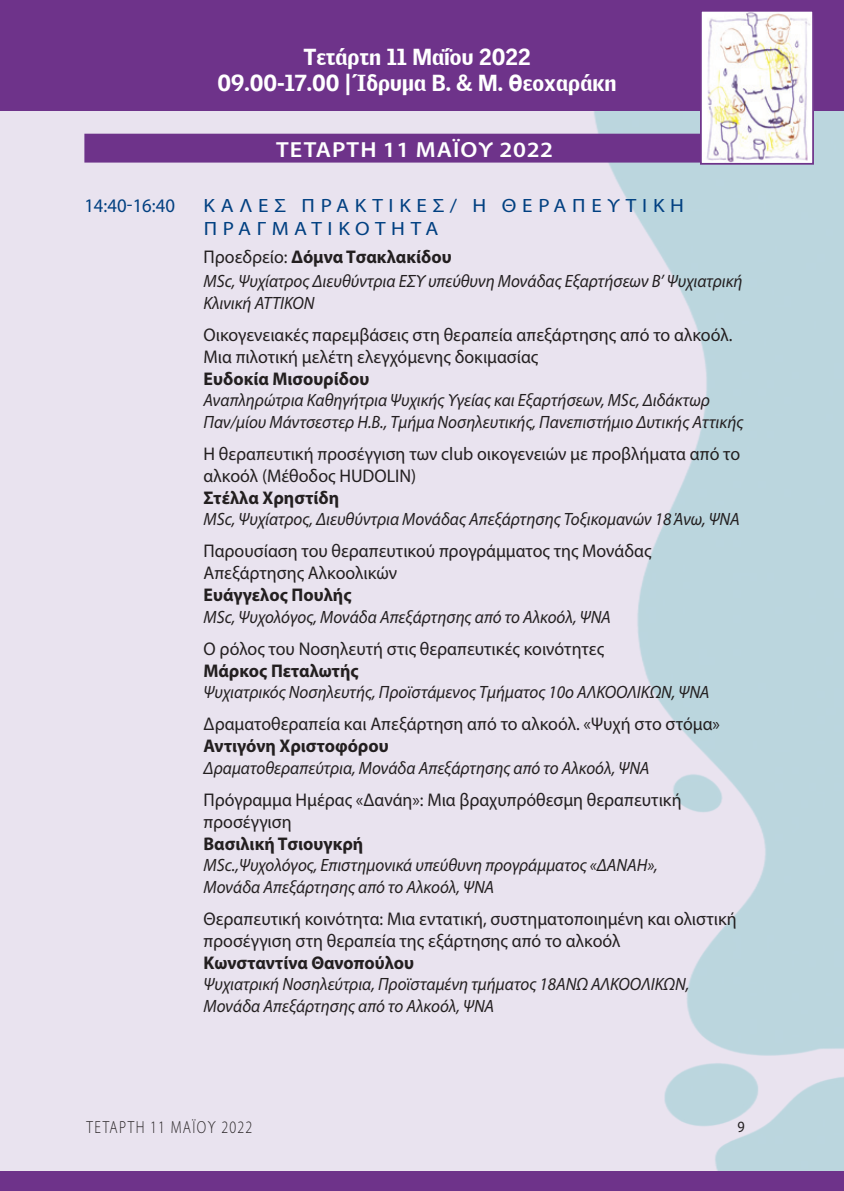
<style>
.page{position:relative;width:844px;height:1191px;background:#fff}
.page>*{position:absolute;margin:0;border:0;box-sizing:border-box;transform-origin:0 0}
.t1{font:700 22.05px/26.6px "PF Bell Gothic";color:#fff;text-align:center}
.t2{font:600 21.88px "Myriad Pro";letter-spacing:.04em;color:#fff;scale:1.1 1}
.t3{font:19.25px/23.1px "Myriad Pro";letter-spacing:.27em;color:#014081;scale:1.1 1}
.t4{font:19.25px "Myriad Pro";letter-spacing:.27em;color:#014081}
.t5{font:18.38px/22.1px "Myriad Pro";color:#231f20}
.t6{font:700 18.38px "Myriad Pro";color:#231f20}
.t7{font:italic 17.85px/21.3px "Myriad Pro";color:#231f20;scale:.95 1}
.t8{font:300 17.5px "Myriad Pro";letter-spacing:.105em;color:#231f20;scale:.8 1}
.t9{font:15.75px "Myriad Pro";color:#231f20;scale:.9 1}
.s1{font-weight:400}
</style>
<div class="page">
<div style="left:0;top:0;width:843px;height:1191px;background:#e9e3ef"></div>
<img style="left:466px;top:111px;width:377px;height:1060px">
<div style="left:0;top:0;width:843px;height:111px;background:#6e338a"></div>
<div style="left:0;top:1171px;width:843px;height:20px;background:#6e338a"></div>
<div style="left:84px;top:134px;width:660px;height:29px;background:#6e338a"></div>
<img style="left:702px;top:13px;width:108px;height:149px">
<div style="left:699px;top:10px;width:114px;height:155px;border:2px solid #6e338a"></div>
<p class="t1" style="left:217px;top:43px;width:400px">Τετάρτη 11 Μαΐου 2022<br>09.00-17.00 | Ίδρυμα Β. &amp; Μ. Θεοχαράκη</p>
<p class="t2" style="left:276px;top:136px;width:51px">tetαρτη</p>
<p class="t2" style="left:383px;top:136px;width:156px">11 ΜΑΪΟΥ 2022</p>
<p class="t4" style="left:84px;top:194px;width:92px">14:40-16:40</p>
<p class="t3" style="left:203px;top:194px;width:438px">ΚΑΛΕΣ ΠΡΑΚΤΙΚΕΣ/ Η ΘΕΡΑΠΕΥΤΙΚΗ<br>ΠΡΑΓΜΑΤΙΚΟΤΗΤΑ</p>
<p class="t6" style="left:203px;top:245px;width:249px"><span class="s1">Προεδρείο:</span> Δόμνα Τσακλακίδου</p>
<p class="t7" style="left:203px;top:270px;width:569px">MSc, Ψυχίατρος Διευθύντρια ΕΣΥ υπεύθυνη Μονάδας Εξαρτήσεων Β’ Ψυχιατρική<br>Κλινική ΑΤΤΙΚΟΝ</p>
<p class="t5" style="left:203px;top:323px;width:530px">Οικογενειακές παρεμβάσεις στη θεραπεία απεξάρτησης από το αλκοόλ.<br>Μια πιλοτική μελέτη ελεγχόμενης δοκιμασίας</p>
<p class="t6" style="left:203px;top:367px;width:167px">Ευδοκία Μισουρίδου</p>
<p class="t7" style="left:203px;top:389px;width:569px">Αναπληρώτρια Καθηγήτρια Ψυχικής Υγείας και Εξαρτήσεων, MSc, Διδάκτωρ<br>Παν/μίου Μάντσεστερ Η.Β., Τμήμα Νοσηλευτικής, Πανεπιστήμιο Δυτικής Αττικής</p>
<p class="t5" style="left:203px;top:442px;width:538px">Η θεραπευτική προσέγγιση των club οικογενειών με προβλήματα από το αλκοόλ (Μέθοδος HUDOLIN)</p>
<p class="t6" style="left:203px;top:486px;width:137px">Στέλλα Χρηστίδη</p>
<p class="t7" style="left:203px;top:508px;width:565px">MSc, Ψυχίατρος, Διευθύντρια Μονάδας Απεξάρτησης Τοξικομανών 18 Άνω, ΨΝΑ</p>
<p class="t5" style="left:203px;top:540px;width:449px">Παρουσίαση του θεραπευτικού προγράμματος της Μονάδας<br>Απεξάρτησης Αλκοολικών</p>
<p class="t6" style="left:203px;top:583px;width:149px">Ευάγγελος Πουλής</p>
<p class="t7" style="left:203px;top:606px;width:430px">MSc, Ψυχολόγος, Μονάδα Απεξάρτησης από το Αλκοόλ, ΨΝΑ</p>
<p class="t5" style="left:203px;top:637px;width:402px">Ο ρόλος του Νοσηλευτή στις θεραπευτικές κοινότητες</p>
<p class="t6" style="left:203px;top:658px;width:156px">Μάρκος Πεταλωτής</p>
<p class="t7" style="left:203px;top:681px;width:534px">Ψυχιατρικός Νοσηλευτής, Προϊστάμενος Τμήματος 10ο ΑΛΚΟΟΛΙΚΩΝ, ΨΝΑ</p>
<p class="t5" style="left:203px;top:713px;width:518px">Δραματοθεραπεία και Απεξάρτηση από το αλκοόλ. «Ψυχή στο στόμα»</p>
<p class="t6" style="left:203px;top:734px;width:187px">Αντιγόνη Χριστοφόρου</p>
<p class="t7" style="left:203px;top:757px;width:471px">Δραματοθεραπεύτρια, Μονάδα Απεξάρτησης από το Αλκοόλ, ΨΝΑ</p>
<p class="t5" style="left:203px;top:788px;width:479px">Πρόγραμμα Ημέρας «Δανάη»: Μια βραχυπρόθεσμη θεραπευτική προσέγγιση</p>
<p class="t6" style="left:203px;top:831px;width:161px">Βασιλική Τσιουγκρή</p>
<p class="t7" style="left:203px;top:854px;width:479px">MSc.,Ψυχολόγος, Επιστημονικά υπεύθυνη προγράμματος «ΔΑΝΑΗ»,<br>Μονάδα Απεξάρτησης από το Αλκοόλ, ΨΝΑ</p>
<p class="t5" style="left:203px;top:907px;width:534px">Θεραπευτική κοινότητα: Μια εντατική, συστηματοποιημένη και ολιστική προσέγγιση στη θεραπεία της εξάρτησης από το αλκοόλ</p>
<p class="t6" style="left:203px;top:950px;width:212px">Κωνσταντίνα Θανοπούλου</p>
<p class="t7" style="left:203px;top:973px;width:512px">Ψυχιατρική Νοσηλεύτρια, Προϊσταμένη τμήματος 18ΑΝΩ ΑΛΚΟΟΛΙΚΩΝ,<br>Μονάδα Απεξάρτησης από το Αλκοόλ, ΨΝΑ</p>
<p class="t8" style="left:86px;top:1116px;width:209px">τεταρτη 11 μαϊου 2022</p>
<p class="t9" style="left:737px;top:1116px;width:10px">9</p>
</div>
